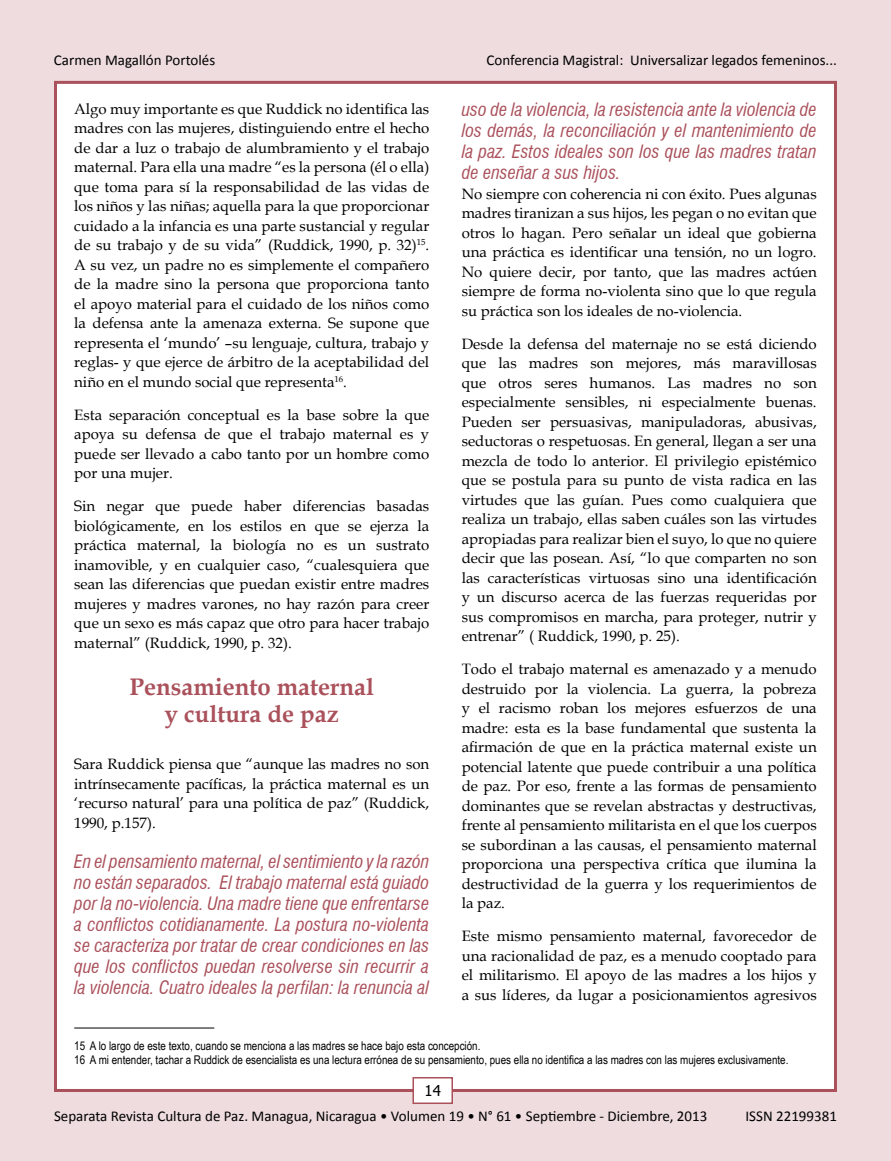
<style>
.page{position:relative;width:891px;height:1161px;background:#eedcde}
.page>*{position:absolute;margin:0;border:0;box-sizing:border-box;transform-origin:0 0}
.t1{font:700 24px/27.6px "Book Antiqua";color:#aa515b;text-align:center}
.t2{font:italic condensed 18px/21px "Swiss 721 BT";color:#aa515b;text-align:justify}
.t3{font:15px/19.5px "Book Antiqua";color:#000;text-align:justify}
.t4{font:15px "Calibri";color:#000}
.t5{font:15px "Tahoma";color:#000}
.t6{font:12px/13.8px "Arial Narrow";color:#000}
</style>
<div class="page">
<div style="left:54px;top:81px;width:783px;height:1011px;background:#fff;border:3px solid #aa515b"></div>
<div style="left:412px;top:1077px;width:41px;height:27px;background:#fff;border:2px solid #aa515b"></div>
<hr style="left:74px;top:1028px;width:140px;height:1px;background:#000">
<p class="t4" style="left:54px;top:51px;width:163px">Carmen Magallón Portolés</p>
<p class="t4" style="left:487px;top:51px;width:352px">Conferencia Magistral: Universalizar legados femeninos...</p>
<p class="t3" style="left:74px;top:98px;width:357px">Algo muy importante es que Ruddick no identifica las madres con las mujeres, distinguiendo entre el hecho de dar a luz o trabajo de alumbramiento y el trabajo maternal. Para ella una madre “es la persona (él o ella) que toma para sí la responsabilidad de las vidas de los niños y las niñas; aquella para la que proporcionar cuidado a la infancia es una parte sustancial y regular de su trabajo y de su vida” (Ruddick, 1990, p. 32)<sup>15</sup>.<br>A su vez, un padre no es simplemente el compañero de la madre sino la persona que proporciona tanto el apoyo material para el cuidado de los niños como la defensa ante la amenaza externa. Se supone que representa el ‘mundo’ –su lenguaje, cultura, trabajo y reglas- y que ejerce de árbitro de la aceptabilidad del niño en el mundo social que representa<sup>16</sup>.</p>
<p class="t3" style="left:74px;top:404px;width:357px">Esta separación conceptual es la base sobre la que apoya su defensa de que el trabajo maternal es y puede ser llevado a cabo tanto por un hombre como por una mujer.</p>
<p class="t3" style="left:74px;top:496px;width:357px">Sin negar que puede haber diferencias basadas biológicamente, en los estilos en que se ejerza la práctica maternal, la biología no es un sustrato inamovible, y en cualquier caso, “cualesquiera que sean las diferencias que puedan existir entre madres mujeres y madres varones, no hay razón para creer que un sexo es más capaz que otro para hacer trabajo maternal” (Ruddick, 1990, p. 32).</p>
<h1 class="t1" style="left:129px;top:673px;width:246px">Pensamiento maternal y cultura de paz</h1>
<p class="t3" style="left:74px;top:754px;width:357px">Sara Ruddick piensa que “aunque las madres no son intrínsecamente pacíficas, la práctica maternal es un ‘recurso natural’ para una política de paz” (Ruddick, 1990, p.157).</p>
<p class="t2" style="left:74px;top:851px;width:357px">En el pensamiento maternal, el sentimiento y la razón no están separados. El trabajo maternal está guiado por la no-violencia. Una madre tiene que enfrentarse a conflictos cotidianamente. La postura no-violenta se caracteriza por tratar de crear condiciones en las que los conflictos puedan resolverse sin recurrir a la violencia. Cuatro ideales la perfilan: la renuncia al</p>
<p class="t2" style="left:462px;top:99px;width:357px">uso de la violencia, la resistencia ante la violencia de los demás, la reconciliación y el mantenimiento de la paz. Estos ideales son los que las madres tratan de enseñar a sus hijos.</p>
<p class="t3" style="left:462px;top:184px;width:357px">No siempre con coherencia ni con éxito. Pues algunas madres tiranizan a sus hijos, les pegan o no evitan que otros lo hagan. Pero señalar un ideal que gobierna una práctica es identificar una tensión, no un logro.<br>No quiere decir, por tanto, que las madres actúen siempre de forma no-violenta sino que lo que regula su práctica son los ideales de no-violencia.</p>
<p class="t3" style="left:462px;top:334px;width:357px">Desde la defensa del maternaje no se está diciendo que las madres son mejores, más maravillosas que otros seres humanos. Las madres no son especialmente sensibles, ni especialmente buenas.<br>Pueden ser persuasivas, manipuladoras, abusivas, seductoras o respetuosas. En general, llegan a ser una mezcla de todo lo anterior. El privilegio epistémico que se postula para su punto de vista radica en las virtudes que las guían. Pues como cualquiera que realiza un trabajo, ellas saben cuáles son las virtudes apropiadas para realizar bien el suyo, lo que no quiere decir que las posean. Así, “lo que comparten no son las características virtuosas sino una identificación y un discurso acerca de las fuerzas requeridas por sus compromisos en marcha, para proteger, nutrir y entrenar” ( Ruddick, 1990, p. 25).</p>
<p class="t3" style="left:462px;top:659px;width:357px">Todo el trabajo maternal es amenazado y a menudo destruido por la violencia. La guerra, la pobreza y el racismo roban los mejores esfuerzos de una madre: esta es la base fundamental que sustenta la afirmación de que en la práctica maternal existe un potencial latente que puede contribuir a una política de paz. Por eso, frente a las formas de pensamiento dominantes que se revelan abstractas y destructivas, frente al pensamiento militarista en el que los cuerpos se subordinan a las causas, el pensamiento maternal proporciona una perspectiva crítica que ilumina la destructividad de la guerra y los requerimientos de la paz.</p>
<p class="t3" style="left:462px;top:926px;width:357px">Este mismo pensamiento maternal, favorecedor de una racionalidad de paz, es a menudo cooptado para el militarismo. El apoyo de las madres a los hijos y a sus líderes, da lugar a posicionamientos agresivos</p>
<p class="t6" style="left:74px;top:1039px;width:716px">15 A lo largo de este texto, cuando se menciona a las madres se hace bajo esta concepción.<br>16 A mi entender, tachar a Ruddick de esencialista es una lectura errónea de su pensamiento, pues ella no identifica a las madres con las mujeres exclusivamente.</p>
<p class="t5" style="left:425px;top:1080px;width:18px">14</p>
<p class="t4" style="left:54px;top:1107px;width:655px">Separata Revista Cultura de Paz. Managua, Nicaragua • Volumen 19 • N° 61 • Septiembre - Diciembre, 2013</p>
<p class="t4" style="left:746px;top:1107px;width:93px">ISSN 22199381</p>
</div>
